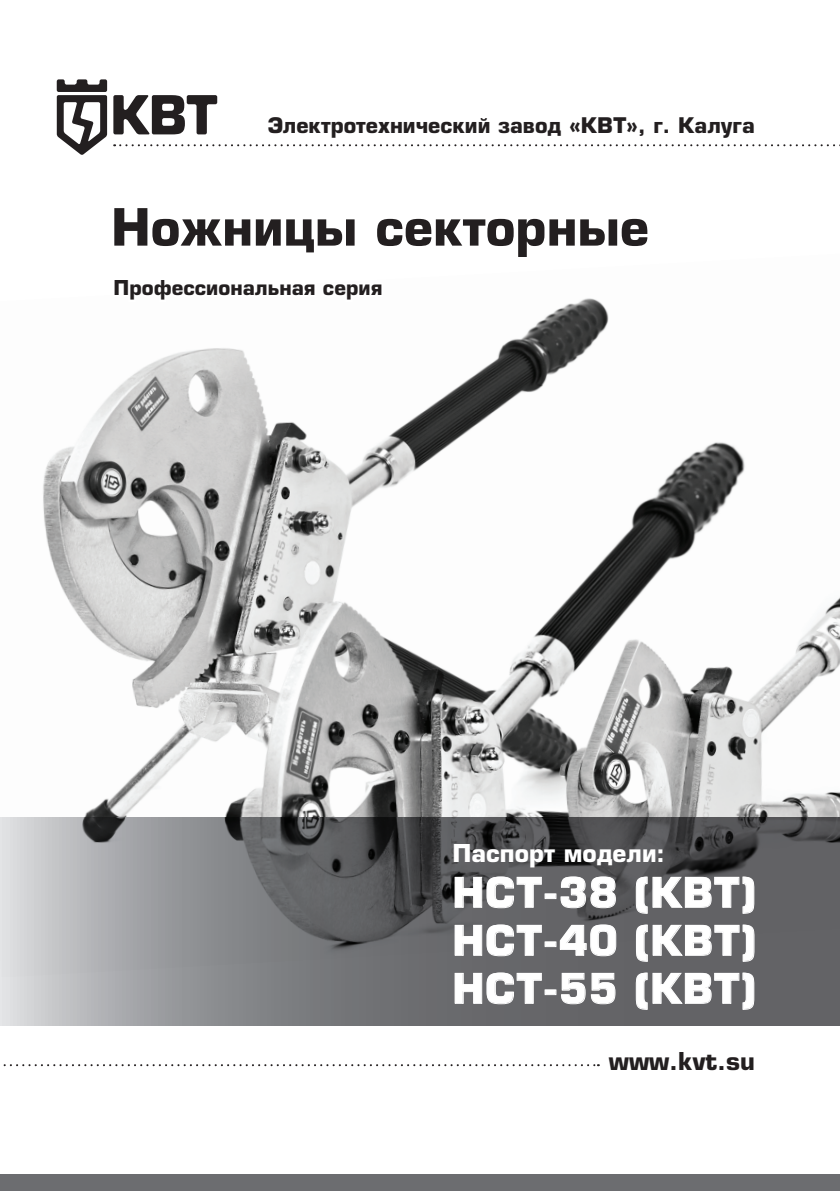
<style>
.page{position:relative;width:840px;height:1191px;background:#fff}
.page>*{position:absolute;margin:0;border:0;box-sizing:border-box;transform-origin:0 0}
.t1{font:700 50px "Europe";color:#231f20}
.t2{font:700 40px/48px "Europe";letter-spacing:.025em;color:#fff;text-align:justify}
.t3{font:700 24px "Europe";color:#fff}
.t4{font:700 24px "Europe";color:#231f20}
.t5{font:700 21px "Europe";color:#231f20}
.t6{font:700 20px "Europe";color:#231f20}
</style>
<div class="page">
<svg style="left:57px;top:79px;width:50px;height:76px"></svg>
<div style="left:0;top:1173px;width:839px;height:18px;background:#6c6d70"></div>
<svg style="left:113px;top:95px;width:727px;height:52px"></svg>
<svg style="left:3px;top:1064px;width:595px;height:2px"></svg>
<img style="left:43px;top:310px;width:796px;height:507px">
<svg style="left:0;top:817px;width:839px;height:208px;background:#76777a"></svg>
<svg style="left:454px;top:876px;width:88px;height:32px;background:#717173"></svg>
<svg style="left:560px;top:876px;width:56px;height:32px;background:#78787a"></svg>
<svg style="left:635px;top:876px;width:119px;height:38px;background:#757578"></svg>
<svg style="left:454px;top:924px;width:88px;height:32px;background:#7c7c7f"></svg>
<svg style="left:559px;top:924px;width:57px;height:32px;background:#7b7b7e"></svg>
<svg style="left:635px;top:924px;width:119px;height:38px;background:#77777a"></svg>
<svg style="left:454px;top:972px;width:88px;height:32px;background:#7d7d80"></svg>
<svg style="left:560px;top:972px;width:55px;height:32px;background:#808083"></svg>
<svg style="left:635px;top:972px;width:119px;height:38px;background:#78787a"></svg>
<svg style="left:557px;top:298px;width:50px;height:12px"></svg>
<p class="t5" style="left:267px;top:113px;width:488px">Электротехнический завод «КВТ», г. Калуга</p>
<h1 class="t1" style="left:111px;top:197px;width:539px">Ножницы секторные</h1>
<p class="t6" style="left:113px;top:276px;width:270px">Профессиональная серия</p>
<p class="t3" style="left:452px;top:838px;width:214px">Паспорт модели:</p>
<h2 class="t2" style="left:452px;top:868px;width:305px">НСT-38 (КВТ)<br>НСT-40 (КВТ)<br>НСT-55 (КВТ)</h2>
<p class="t4" style="left:608px;top:1047px;width:147px">www.kvt.su</p>
</div>
